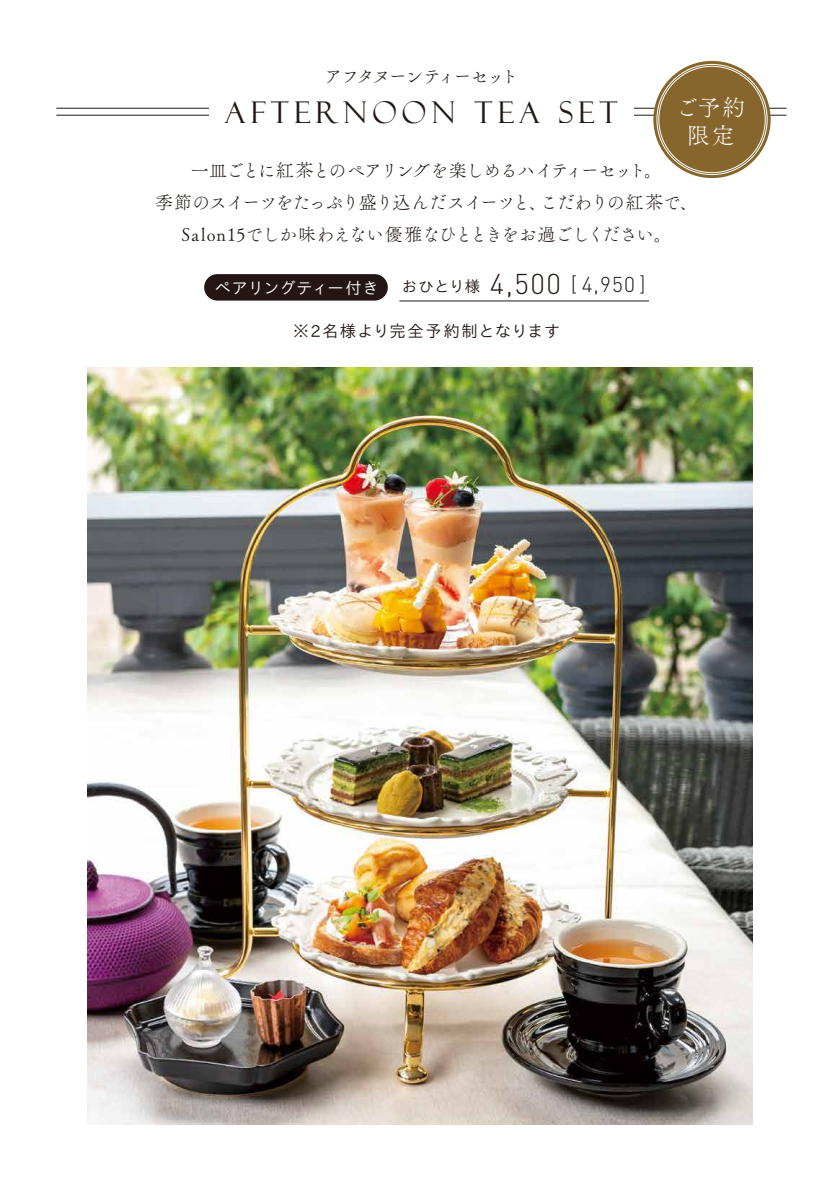
<style>
.page{position:relative;width:840px;height:1191px;background:#fff}
.page>*{position:absolute;margin:0;border:0;box-sizing:border-box;transform-origin:0 0}
.t1{font:30px "Felix Titling";letter-spacing:.17em;color:#221815}
.t2{font:23px/27.6px "Tsuku A Old Min Pr 6 N L";color:#fff;text-align:center}
.t3{font:21.2px "DINT Light";color:#231614}
.t4{font:18px/32px "Tsuku A Old Min Pr 6 N L";letter-spacing:-.065em;color:#221815;text-align:center}
.t5{font:18px "Tsuku A Old Min Pr 6 N L";letter-spacing:-.11em;color:#221815}
.t6{font:300 16.4px "TB Go Pro";letter-spacing:.055em;color:#231614}
.t7{font:300 16.4px "TB Go Pro";letter-spacing:-.01em;color:#fff}
.s1{font-family:"TB Go Pro";font-weight:300;font-size:15.4px}
.s2{font-size:28.2px}
</style>
<div class="page">
<img style="left:87px;top:368px;width:665px;height:756px">
<hr style="left:56px;top:108px;width:730px;height:1px;background:#221815">
<hr style="left:56px;top:115px;width:730px;height:1px;background:#221815">
<div style="left:209px;top:89px;width:424px;height:45px;background:#fff"></div>
<div style="left:204px;top:274px;width:183px;height:26px;background:#231614;border-radius:13px"></div>
<hr style="left:399px;top:300px;width:249px;height:1px;background:#231815">
<div style="left:653px;top:61px;width:117px;height:117px;background:#86662c;border-radius:50%"></div>
<p class="t5" style="left:324px;top:61px;width:196px">アフタヌーンティーセット</p>
<h1 class="t1" style="left:225px;top:95px;width:394px">AFTERNOON TEA SET</h1>
<p class="t2" style="left:675px;top:93px;width:72px">ご予約限定</p>
<p class="t4" style="left:155px;top:153px;width:544px">一皿ごとに紅茶とのペアリングを楽しめるハイティーセット。<br>季節のスイーツをたっぷり盛り込んだスイーツと、こだわりの紅茶で、<br>Salon15でしか味わえない優雅なひとときをお過ごしください。</p>
<p class="t7" style="left:215px;top:274px;width:165px">ペアリングティー付き</p>
<p class="t3" style="left:401px;top:271px;width:245px"><span class="s1">おひとり様</span> <span class="s2">4,500</span> [ 4,950 ]</p>
<p class="t6" style="left:293px;top:317px;width:269px">※2名様より完全予約制となります</p>
</div>
